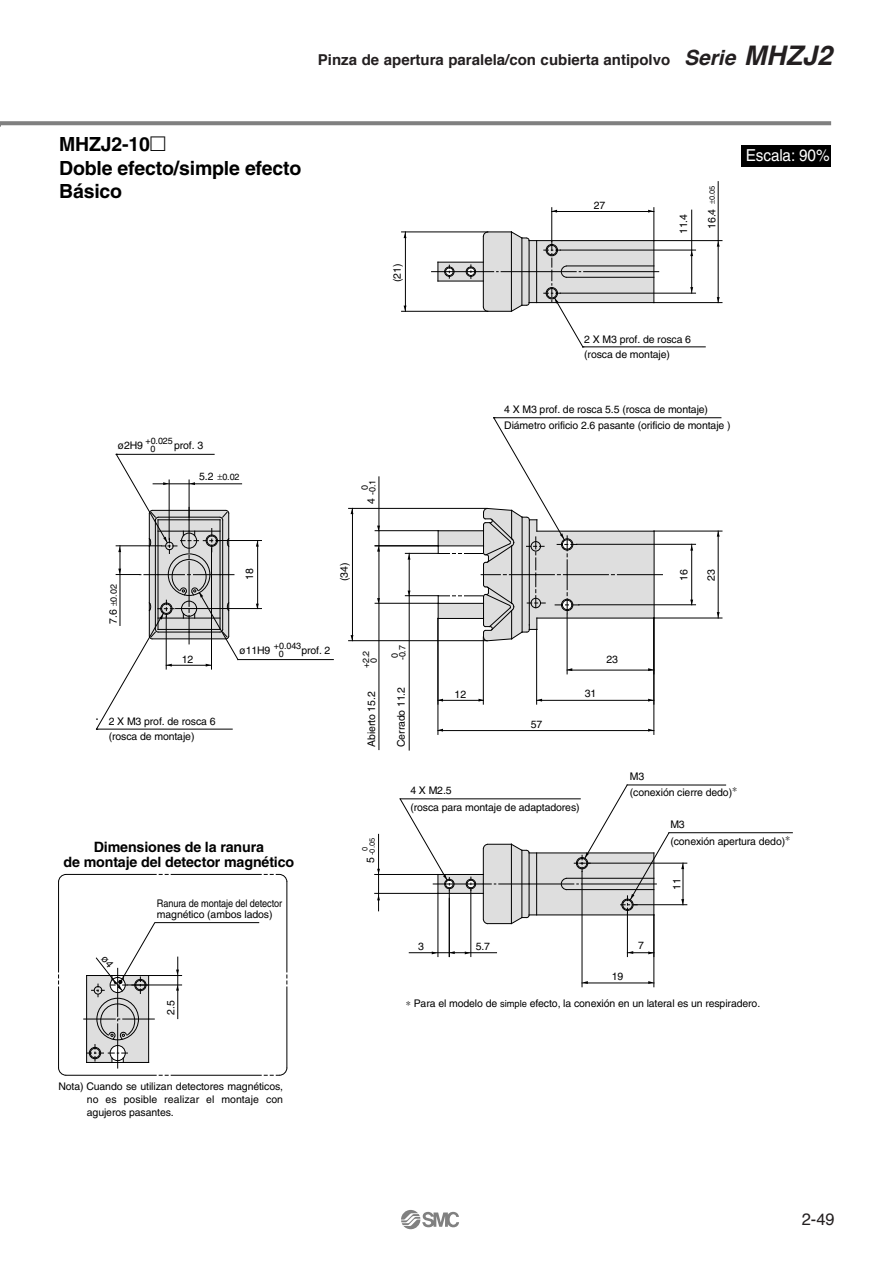
<style>
.page{position:relative;width:893px;height:1263px;background:#fff}
.page>*{position:absolute;margin:0;border:0;box-sizing:border-box;transform-origin:0 0}
.t1{font:700 19.5px/23.2px "Helvetica";letter-spacing:-.01em;color:#000}
.t2{font:16.5px "Helvetica";letter-spacing:-.01em;color:#fff;scale:.93 1}
.t3{font:16.5px "Helvetica";color:#231f20}
.t4{font:700 15px "Helvetica";color:#231f20}
.t5{font:700 14.25px/15px "Helvetica";letter-spacing:-.01em;color:#000;text-align:center}
.t6{font:10.5px/16.5px "Helvetica";letter-spacing:-.01em;color:#000}
.t7{font:10.5px/11.2px "Helvetica";letter-spacing:-.01em;color:#000;scale:.87 1}
.t8{font:9px/7.5px "Helvetica";letter-spacing:-.01em;color:#000}
.t9{font:7.5px/7.5px "Helvetica";color:#000}
.s1{font-style:italic;font-size:21px}
.s2{font-style:italic;font-size:27px}
.s3{font-family:"European Pi Three";font-weight:400}
.s4{font-size:10.5px}
.s5{font-size:7.5px}
.s6{font-size:9.75px}
</style>
<div class="page">
<svg style="left:0;top:121px;width:831px;height:4px;background:#868686"></svg>
<hr style="left:175px;top:608px;width:86px;height:1px;background:#000">
<hr style="left:352px;top:508px;width:1px;height:133px;background:#000">
<hr style="left:717px;top:531px;width:1px;height:87px;background:#000">
<hr style="left:576px;top:544px;width:119px;height:1px;background:#000">
<hr style="left:578px;top:604px;width:117px;height:1px;background:#000">
<hr style="left:567px;top:670px;width:87px;height:1px;background:#000">
<hr style="left:536px;top:700px;width:118px;height:1px;background:#000">
<hr style="left:438px;top:730px;width:216px;height:1px;background:#000">
<hr style="left:437px;top:893px;width:1px;height:64px;background:#000">
<hr style="left:409px;top:952px;width:87px;height:1px;background:#000">
<hr style="left:449px;top:898px;width:1px;height:59px;background:#000">
<hr style="left:470px;top:890px;width:1px;height:67px;background:#000">
<hr style="left:378px;top:834px;width:1px;height:77px;background:#000">
<hr style="left:375px;top:893px;width:63px;height:1px;background:#000">
<hr style="left:375px;top:874px;width:63px;height:1px;background:#000">
<hr style="left:566px;top:614px;width:1px;height:60px;background:#000">
<hr style="left:536px;top:629px;width:1px;height:75px;background:#000">
<hr style="left:409px;top:553px;width:1px;height:43px;background:#000">
<hr style="left:409px;top:596px;width:1px;height:154px;background:#000">
<hr style="left:405px;top:553px;width:33px;height:1px;background:#000">
<hr style="left:405px;top:595px;width:33px;height:1px;background:#000">
<hr style="left:378px;top:546px;width:1px;height:204px;background:#000">
<hr style="left:375px;top:603px;width:63px;height:1px;background:#000">
<hr style="left:375px;top:546px;width:63px;height:1px;background:#000">
<hr style="left:348px;top:640px;width:139px;height:1px;background:#000">
<hr style="left:438px;top:700px;width:45px;height:1px;background:#000">
<hr style="left:483px;top:637px;width:1px;height:67px;background:#000">
<hr style="left:437px;top:618px;width:1px;height:116px;background:#000">
<hr style="left:669px;top:832px;width:123px;height:1px;background:#000">
<hr style="left:627px;top:785px;width:98px;height:1px;background:#000">
<hr style="left:582px;top:983px;width:72px;height:1px;background:#000">
<hr style="left:653px;top:915px;width:1px;height:72px;background:#000">
<hr style="left:581px;top:871px;width:1px;height:116px;background:#000">
<hr style="left:682px;top:863px;width:1px;height:42px;background:#000">
<hr style="left:588px;top:863px;width:98px;height:1px;background:#000">
<hr style="left:634px;top:904px;width:52px;height:1px;background:#000">
<hr style="left:627px;top:913px;width:1px;height:44px;background:#000">
<hr style="left:691px;top:544px;width:1px;height:61px;background:#000">
<hr style="left:653px;top:618px;width:1px;height:116px;background:#000">
<hr style="left:654px;top:618px;width:68px;height:1px;background:#000">
<hr style="left:494px;top:417px;width:227px;height:1px;background:#000">
<hr style="left:551px;top:211px;width:103px;height:1px;background:#000">
<hr style="left:560px;top:250px;width:135px;height:1px;background:#000">
<hr style="left:560px;top:293px;width:135px;height:1px;background:#000">
<hr style="left:405px;top:232px;width:1px;height:79px;background:#000">
<hr style="left:378px;top:477px;width:1px;height:54px;background:#000">
<hr style="left:375px;top:530px;width:63px;height:1px;background:#000">
<hr style="left:348px;top:508px;width:139px;height:1px;background:#000">
<hr style="left:401px;top:311px;width:87px;height:1px;background:#000">
<hr style="left:551px;top:208px;width:1px;height:34px;background:#000">
<hr style="left:401px;top:232px;width:87px;height:1px;background:#000">
<hr style="left:691px;top:250px;width:1px;height:43px;background:#000">
<hr style="left:717px;top:241px;width:1px;height:62px;background:#000">
<hr style="left:582px;top:347px;width:123px;height:1px;background:#000">
<hr style="left:654px;top:302px;width:68px;height:1px;background:#000">
<hr style="left:654px;top:531px;width:68px;height:1px;background:#000">
<hr style="left:653px;top:208px;width:1px;height:33px;background:#000">
<hr style="left:691px;top:210px;width:1px;height:40px;background:#000">
<hr style="left:717px;top:182px;width:1px;height:59px;background:#000">
<hr style="left:654px;top:240px;width:68px;height:1px;background:#000">
<hr style="left:238px;top:659px;width:95px;height:1px;background:#000">
<hr style="left:257px;top:541px;width:1px;height:68px;background:#000">
<hr style="left:218px;top:540px;width:43px;height:1px;background:#000">
<hr style="left:153px;top:484px;width:88px;height:1px;background:#000">
<svg style="left:478px;top:699px;width:6px;height:3px"></svg>
<svg style="left:648px;top:981px;width:5px;height:3px"></svg>
<svg style="left:648px;top:668px;width:5px;height:3px"></svg>
<svg style="left:437px;top:699px;width:6px;height:3px"></svg>
<svg style="left:627px;top:951px;width:27px;height:3px"></svg>
<svg style="left:582px;top:981px;width:6px;height:3px"></svg>
<svg style="left:536px;top:699px;width:6px;height:3px"></svg>
<svg style="left:567px;top:668px;width:5px;height:3px"></svg>
<svg style="left:437px;top:729px;width:6px;height:3px"></svg>
<svg style="left:407px;top:554px;width:3px;height:6px"></svg>
<svg style="left:690px;top:545px;width:3px;height:6px"></svg>
<svg style="left:716px;top:531px;width:3px;height:6px"></svg>
<svg style="left:256px;top:541px;width:3px;height:6px"></svg>
<svg style="left:716px;top:241px;width:3px;height:6px"></svg>
<svg style="left:377px;top:526px;width:3px;height:26px"></svg>
<div style="left:741px;top:145px;width:90px;height:21px;background:#000"></div>
<svg style="left:431px;top:231px;width:227px;height:117px"></svg>
<div style="left:445px;top:268px;width:8px;height:8px;border:1px solid #000;border-radius:50%"></div>
<div style="left:467px;top:268px;width:8px;height:8px;border:1px solid #000;border-radius:50%"></div>
<svg style="left:438px;top:417px;width:224px;height:224px"></svg>
<div style="left:562px;top:539px;width:10px;height:10px;border:1px solid #000;border-radius:50%"></div>
<div style="left:562px;top:600px;width:10px;height:10px;border:1px solid #000;border-radius:50%"></div>
<svg style="left:399px;top:784px;width:270px;height:140px"></svg>
<svg style="left:401px;top:1210px;width:58px;height:19px"></svg>
<svg style="left:96px;top:454px;width:142px;height:276px"></svg>
<svg style="left:58px;top:874px;width:229px;height:202px"></svg>
<h3 class="t4" style="left:318px;top:53px;width:516px">Pinza de apertura paralela/con cubierta antipolvo <span class="s1">Serie</span> <span class="s2">MHZJ2</span></h3>
<h1 class="t1" style="left:59px;top:135px;width:244px">MHZJ2-10<span class="s3">-<br></span>Doble efecto/simple efecto<br>Básico</h1>
<p class="t6" style="left:390px;top:282px;width:20px;rotate:-90deg">(21)</p>
<p class="t8" style="left:150px;top:438px;width:24px;text-indent:-5px">+0.025<br>0</p>
<p class="t6" style="left:118px;top:438px;width:27px">ø2H9</p>
<p class="t6" style="left:174px;top:438px;width:31px">prof. 3</p>
<p class="t8" style="left:199px;top:474px;width:42px"><span class="s4">5.2</span> 0.02</p>
<p class="t8" style="left:362px;top:495px;width:17px;text-align:center;rotate:-90deg">0 -0.1</p>
<p class="t6" style="left:364px;top:504px;width:7px;rotate:-90deg">4</p>
<p class="t6" style="left:593px;top:198px;width:13px">27</p>
<p class="t6" style="left:676px;top:234px;width:22px;rotate:-90deg">11.4</p>
<p class="t6" style="left:704px;top:229px;width:44px;rotate:-90deg">16.4 <span class="s5">0.05</span></p>
<h2 class="t2" style="left:745px;top:149px;width:92px">Escala: 90%</h2>
<p class="t6" style="left:584px;top:333px;width:108px;line-height:15px">2 X M3 prof. de rosca 6 (rosca de montaje)</p>
<p class="t6" style="left:504px;top:402px;width:228px">4 X M3 prof. de rosca 5.5 (rosca de montaje)<br>Diámetro orificio 2.6 pasante (orificio de montaje )</p>
<p class="t8" style="left:111px;top:624px;width:41px;rotate:-90deg"><span class="s4">7.6</span> 0.02</p>
<p class="t6" style="left:242px;top:580px;width:13px;rotate:-90deg">18</p>
<p class="t6" style="left:337px;top:581px;width:20px;rotate:-90deg">(34)</p>
<p class="t6" style="left:676px;top:581px;width:13px;rotate:-90deg">16</p>
<p class="t6" style="left:703px;top:581px;width:13px;rotate:-90deg">23</p>
<p class="t8" style="left:279px;top:643px;width:24px;text-indent:-5px">+0.043<br>0</p>
<p class="t8" style="left:392px;top:660px;width:17px;rotate:-90deg">0 -0.7</p>
<p class="t6" style="left:239px;top:643px;width:33px">ø11H9</p>
<p class="t6" style="left:301px;top:643px;width:31px">prof. 2</p>
<p class="t8" style="left:363px;top:668px;width:19px;text-align:center;rotate:-90deg">+2.2<br>0</p>
<p class="t6" style="left:182px;top:652px;width:13px">12</p>
<p class="t6" style="left:606px;top:652px;width:13px">23</p>
<p class="t6" style="left:584px;top:686px;width:13px">31</p>
<p class="t6" style="left:530px;top:717px;width:13px">57</p>
<p class="t6" style="left:364px;top:747px;width:57px;rotate:-90deg">Abierto 15.2</p>
<p class="t6" style="left:394px;top:747px;width:62px;rotate:-90deg">Cerrado 11.2</p>
<p class="t6" style="left:454px;top:687px;width:13px">12</p>
<p class="t6" style="left:109px;top:715px;width:108px;line-height:15px">2 X M3 prof. de rosca 6 (rosca de montaje)</p>
<h3 class="t5" style="left:64px;top:841px;width:232px">Dimensiones de la ranura<br>de montaje del detector magnético</h3>
<p class="t7" style="left:157px;top:899px;width:146px">Ranura de montaje del detector magnético (ambos lados)</p>
<p class="t9" style="left:361px;top:855px;width:18px;text-indent:4px;rotate:-90deg">0 -0.05</p>
<p class="t6" style="left:363px;top:863px;width:7px;rotate:-90deg">5</p>
<p class="t6" style="left:410px;top:783px;width:171px">4 X M2.5<br>(rosca para montaje de adaptadores)</p>
<p class="t6" style="left:630px;top:769px;width:109px">M3<br>(conexión cierre dedo)∗</p>
<p class="t6" style="left:670px;top:817px;width:122px">M3<br>(conexión apertura dedo)∗</p>
<p class="t6" style="left:669px;top:890px;width:13px;rotate:-90deg">11</p>
<p class="t6" style="left:163px;top:1015px;width:16px;rotate:-90deg">2.5</p>
<p class="t6" style="left:87px;top:1081px;width:198px;line-height:12.8px;text-align:justify;text-indent:-29px">Nota) Cuando se utilizan detectores magnéticos, no es posible realizar el montaje con agujeros pasantes.</p>
<p class="t6" style="left:418px;top:939px;width:7px">3</p>
<p class="t6" style="left:475px;top:939px;width:16px">5.7</p>
<p class="t6" style="left:638px;top:938px;width:7px">7</p>
<p class="t6" style="left:611px;top:969px;width:13px">19</p>
<p class="t6" style="left:406px;top:996px;width:356px">∗ Para el modelo de <span class="s6">simple</span> efecto, la conexión en un lateral es un respiradero.</p>
<h2 class="t3" style="left:801px;top:1212px;width:35px">2-49</h2>
</div>
